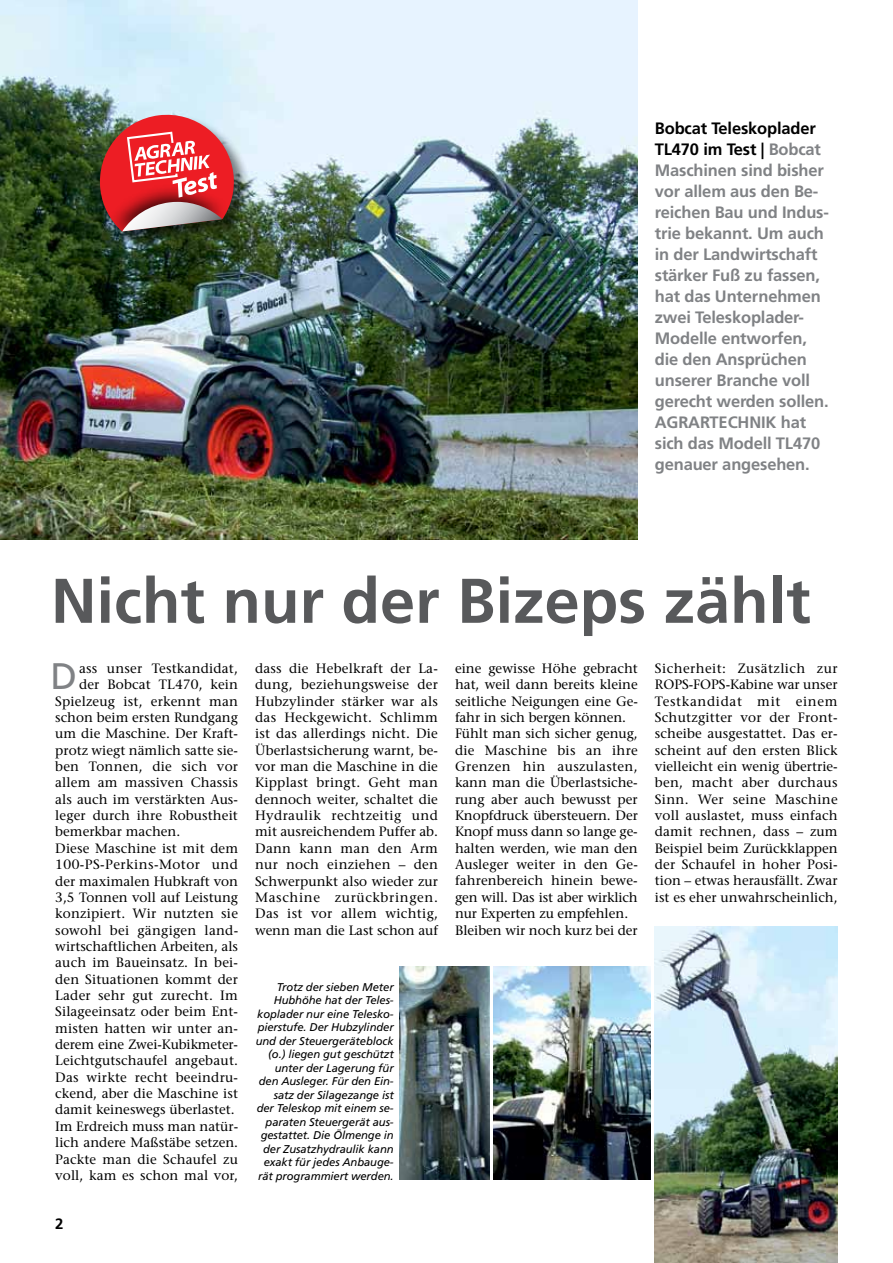
<style>
.page{position:relative;width:893px;height:1263px;background:#fff}
.page>*{position:absolute;margin:0;border:0;box-sizing:border-box;transform-origin:0 0}
.t1{font:700 63px "Frutiger LT Std";color:#58595b}
.t2{font:36.9px "Frutiger LT Std";color:#808285}
.t3{font:700 16.5px/21px "Frutiger LT Std";letter-spacing:-.01em;color:#808285}
.t4{font:700 15px "Frutiger LT Std";color:#000}
.t5{font:500 13.5px/16.4px "Stone Serif Std";letter-spacing:.005em;color:#000;text-align:justify}
.t6{font:500 13.5px "Stone Serif Std";letter-spacing:.035em;color:#000}
.t7{font:italic 11.25px/13.5px "Frutiger LT Std";letter-spacing:-.01em;color:#000;text-align:right}
.s1{color:#000}
</style>
<div class="page">
<img style="left:0;top:0;width:638px;height:539px">
<div style="left:99px;top:114px;width:153px;height:135px;background:#000;opacity:.5"></div>
<div style="left:106px;top:184px;width:124px;height:57px;background:#000;opacity:.75"></div>
<img style="left:97px;top:112px;width:137px;height:121px">
<img style="left:493px;top:967px;width:158px;height:213px">
<img style="left:400px;top:967px;width:89px;height:213px">
<img style="left:655px;top:927px;width:183px;height:336px">
<p class="t3" style="left:655px;top:118px;width:176px"><span class="s1">Bobcat Teleskoplader<br>TL470 im Test |</span> Bobcat<br>Maschinen sind bisher vor allem aus den Be&shy;reichen Bau und Indus&shy;trie bekannt. Um auch in der Landwirtschaft stärker Fuß zu fassen, hat das Unternehmen zwei Teleskoplader-<br>Modelle entworfen, die den Ansprüchen unserer Branche voll gerecht werden sollen.<br>AGRARTECHNIK hat sich das Modell TL470 genauer angesehen.</p>
<h1 class="t1" style="left:51px;top:564px;width:761px">Nicht nur der Bizeps zählt</h1>
<h2 class="t2" style="left:51px;top:655px;width:28px">D</h2>
<p class="t5" style="left:79px;top:660px;width:160px">ass unser Testkandidat,</p>
<p class="t5" style="left:79px;top:676px;width:160px">der Bobcat TL470, kein</p>
<p class="t5" style="left:55px;top:693px;width:184px">Spielzeug ist, erkennt man</p>
<p class="t5" style="left:55px;top:709px;width:184px">schon beim ersten Rundgang</p>
<p class="t5" style="left:55px;top:725px;width:184px">um die Maschine. Der Kraft-</p>
<p class="t5" style="left:55px;top:742px;width:184px">protz wiegt nämlich satte sie-</p>
<p class="t5" style="left:55px;top:758px;width:184px">ben Tonnen, die sich vor</p>
<p class="t5" style="left:55px;top:775px;width:184px">allem am massiven Chassis</p>
<p class="t5" style="left:55px;top:791px;width:184px">als auch im verstärkten Aus-</p>
<p class="t5" style="left:55px;top:807px;width:184px">leger durch ihre Robustheit</p>
<p class="t5" style="left:55px;top:824px;width:127px">bemerkbar machen.</p>
<p class="t5" style="left:55px;top:840px;width:184px">Diese Maschine ist mit dem</p>
<p class="t6" style="left:55px;top:856px;width:184px">100-PS-Perkins-Motor und</p>
<p class="t5" style="left:55px;top:873px;width:184px">der maximalen Hubkraft von</p>
<p class="t5" style="left:55px;top:889px;width:184px">3,5 Tonnen voll auf Leistung</p>
<p class="t5" style="left:55px;top:905px;width:184px">konzipiert. Wir nutzten sie</p>
<p class="t5" style="left:55px;top:922px;width:184px">sowohl bei gängigen land-</p>
<p class="t5" style="left:55px;top:938px;width:184px">wirtschaftlichen Arbeiten, als</p>
<p class="t5" style="left:55px;top:954px;width:184px">auch im Baueinsatz. In bei-</p>
<p class="t5" style="left:55px;top:971px;width:184px">den Situationen kommt der</p>
<p class="t5" style="left:55px;top:987px;width:184px">Lader sehr gut zurecht. Im</p>
<p class="t5" style="left:55px;top:1003px;width:184px">Silageeinsatz oder beim Ent-</p>
<p class="t5" style="left:55px;top:1020px;width:184px">misten hatten wir unter an-</p>
<p class="t5" style="left:55px;top:1036px;width:184px">derem eine Zwei-Kubikmeter-</p>
<p class="t5" style="left:55px;top:1052px;width:184px">Leichtgutschaufel angebaut.</p>
<p class="t5" style="left:55px;top:1069px;width:184px">Das wirkte recht beeindru-</p>
<p class="t5" style="left:55px;top:1085px;width:184px">ckend, aber die Maschine ist</p>
<p class="t5" style="left:55px;top:1101px;width:181px">damit keineswegs überlastet.</p>
<p class="t5" style="left:55px;top:1118px;width:184px">Im Erdreich muss man natür-</p>
<p class="t5" style="left:55px;top:1134px;width:184px">lich andere Maßstäbe setzen.</p>
<p class="t5" style="left:55px;top:1151px;width:184px">Packte man die Schaufel zu</p>
<p class="t5" style="left:55px;top:1167px;width:184px">voll, kam es schon mal vor,</p>
<p class="t4" style="left:55px;top:1215px;width:10px">2</p>
<p class="t5" style="left:255px;top:660px;width:184px">dass die Hebelkraft der La&shy;dung, beziehungsweise der Hubzylinder stärker war als das Heckgewicht. Schlimm ist das allerdings nicht. Die Überlastsicherung warnt, be&shy;vor man die Maschine in die Kipplast bringt. Geht man dennoch weiter, schaltet die Hydraulik rechtzeitig und mit ausreichendem Puffer ab.<br>Dann kann man den Arm nur noch einziehen – den Schwerpunkt also wieder zur Maschine zurückbringen.<br>Das ist vor allem wichtig, wenn man die Last schon auf</p>
<p class="t5" style="left:455px;top:660px;width:184px;text-align:left">eine gewisse Höhe gebracht hat, weil dann bereits kleine seitliche Neigungen eine Ge&shy;fahr in sich bergen können.<br>Fühlt man sich sicher genug, die Maschine bis an ihre<br>Grenzen hin auszulasten, kann man die Überlastsiche&shy;rung aber auch bewusst per<br>Knopfdruck übersteuern. Der<br>Knopf muss dann so lange ge&shy;halten werden, wie man den<br>Ausleger weiter in den Ge&shy;fahrenbereich hinein bewe&shy;gen will. Das ist aber wirklich nur Experten zu empfehlen.<br>Bleiben wir noch kurz bei der</p>
<p class="t5" style="left:655px;top:660px;width:184px">Sicherheit: Zusätzlich zur ROPS-FOPS-Kabine war unser Testkandidat mit einem Schutzgitter vor der Front&shy;scheibe ausgestattet. Das er&shy;scheint auf den ersten Blick vielleicht ein wenig übertrie&shy;ben, macht aber durchaus Sinn. Wer seine Maschine voll auslastet, muss einfach damit rechnen, dass – zum Beispiel beim Zurückklappen der Schaufel in hoher Posi&shy;tion – etwas herausfällt. Zwar ist es eher unwahrscheinlich,</p>
<p class="t7" style="left:256px;top:980px;width:139px">Trotz der sieben Meter<br>Hubhöhe hat der Teles&shy;koplader nur eine Telesko&shy;pierstufe. Der Hubzylinder und der Steuergeräteblock (o.) liegen gut geschützt unter der Lagerung für den Ausleger. Für den Ein&shy;satz der Silagezange ist der Teleskop mit einem se&shy;paraten Steuergerät aus&shy;gestattet. Die Ölmenge in der Zusatzhydraulik kann exakt für jedes Anbauge&shy;rät programmiert werden.</p>
</div>
